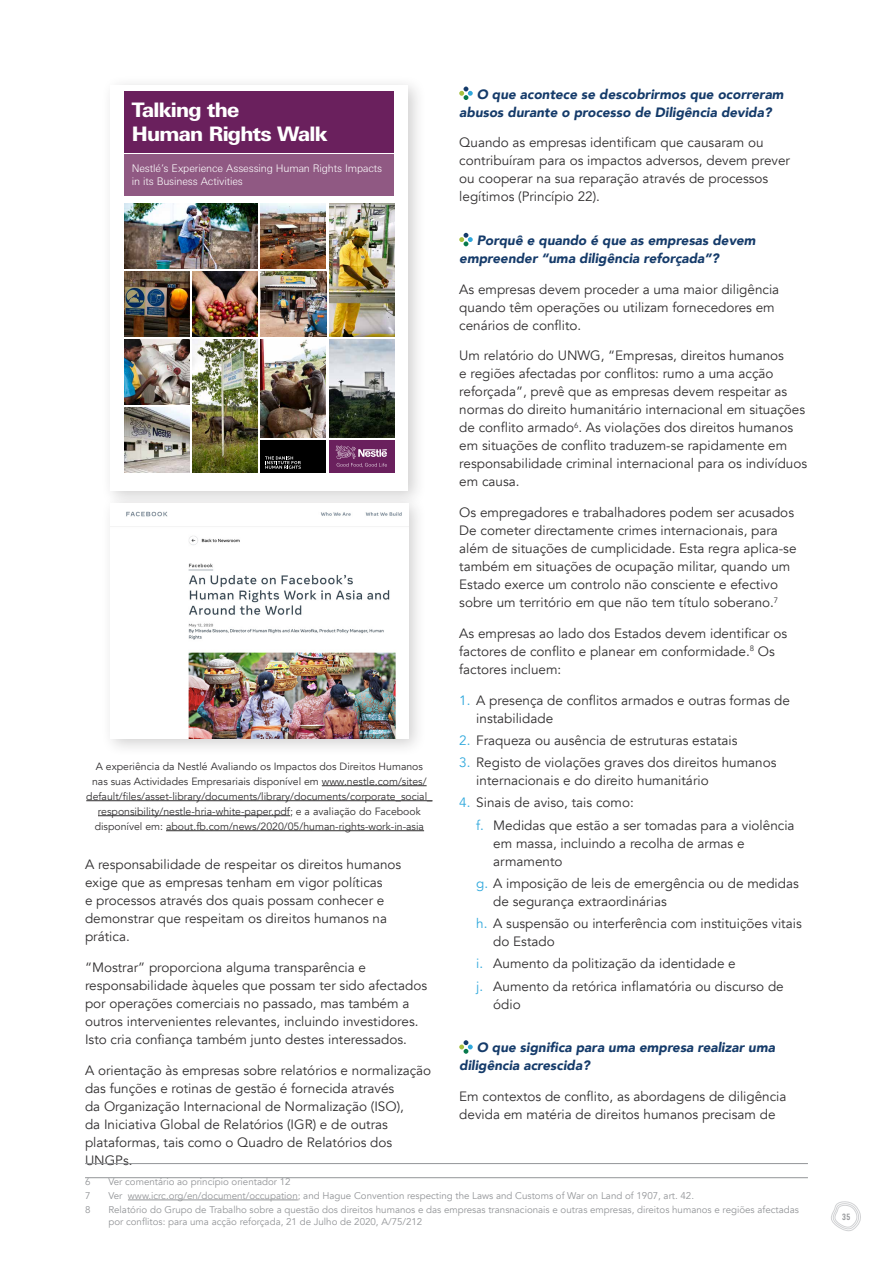
<style>
.page{position:relative;width:893px;height:1263px;background:#fff}
.page>*{position:absolute;margin:0;border:0;box-sizing:border-box;transform-origin:0 0}
.t1{font:800 19.95px/24px "LT Univers Basic";letter-spacing:-.04em;color:#fff}
.Body_text{font:13.5px/18px "Avenir";color:#312f30}
.Body_text_Last{font:13.5px/18px "Avenir";color:#312f30}
.Body_text-2{font:italic 900 13.5px/18px "Avenir";color:#153b6a}
.Small_body{font:10.5px/15px "Avenir";color:#312f30;text-align:center}
.t2{font:300 10.5px/12.6px "LT Univers Basic";letter-spacing:-.01em;color:#fff}
.Footnotes{font:9.75px/12px "Avenir";color:#939598}
.Footnotes_first{font:9.75px "Avenir";color:#939598}
.t3{font:700 9px "Marsden Cm Semi";color:#939598}
.s1{color:#2fa8dc}
</style>
<div class="page">
<div style="left:100px;top:75px;width:327px;height:434px;background:#231f20;opacity:.21"></div>
<div style="left:111px;top:85px;width:297px;height:405px;background:#fff"></div>
<img style="left:125px;top:271px;width:65px;height:66px">
<img style="left:193px;top:339px;width:65px;height:134px">
<img style="left:329px;top:203px;width:65px;height:134px">
<img style="left:261px;top:203px;width:65px;height:66px">
<img style="left:125px;top:339px;width:65px;height:66px">
<div style="left:329px;top:440px;width:65px;height:33px;background:#6a205d"></div>
<img style="left:261px;top:339px;width:65px;height:98px">
<img style="left:261px;top:271px;width:65px;height:66px">
<img style="left:125px;top:203px;width:133px;height:66px">
<div style="left:125px;top:91px;width:269px;height:62px;background:#6a205d"></div>
<div style="left:125px;top:154px;width:269px;height:42px;background:#905983"></div>
<img style="left:125px;top:408px;width:65px;height:65px">
<svg style="left:336px;top:445px;width:51px;height:22px"></svg>
<img style="left:193px;top:271px;width:65px;height:66px">
<img style="left:329px;top:339px;width:65px;height:98px">
<div style="left:261px;top:440px;width:65px;height:33px;background:#000"></div>
<svg style="left:265px;top:456px;width:36px;height:13px"></svg>
<hr style="left:322px;top:785px;width:105px;height:1px;background:#312f30">
<hr style="left:86px;top:800px;width:346px;height:1px;background:#312f30">
<hr style="left:98px;top:815px;width:192px;height:1px;background:#312f30">
<hr style="left:166px;top:830px;width:258px;height:1px;background:#312f30">
<div style="left:100px;top:493px;width:327px;height:263px;background:#231f20;opacity:.21"></div>
<img style="left:111px;top:503px;width:297px;height:235px">
<svg style="left:459px;top:87px;width:14px;height:13px"></svg>
<svg style="left:459px;top:233px;width:14px;height:13px"></svg>
<svg style="left:459px;top:1040px;width:14px;height:14px"></svg>
<hr style="left:85px;top:1163px;width:723px;height:1px;background:#939598">
<hr style="left:85px;top:1177px;width:723px;height:1px;background:#939598">
<hr style="left:128px;top:1199px;width:170px;height:1px;background:#939598">
<svg style="left:831px;top:1201px;width:30px;height:31px"></svg>
<p class="Body_text-2" style="left:459px;top:85px;width:326px;text-indent:17px">O que acontece se descobrirmos que ocorreram abusos durante o processo de Diligência devida?</p>
<p class="Body_text_Last" style="left:459px;top:134px;width:332px">Quando as empresas identificam que causaram ou contribuíram para os impactos adversos, devem prever ou cooperar na sua reparação através de processos legítimos (Princípio 22).</p>
<p class="Body_text-2" style="left:459px;top:231px;width:298px;text-indent:17px">Porquê e quando é que as empresas devem empreender “uma diligência reforçada”?</p>
<p class="Body_text" style="left:459px;top:280px;width:322px">As empresas devem proceder a uma maior diligência quando têm operações ou utilizam fornecedores em cenários de conflito.</p>
<p class="Body_text" style="left:459px;top:347px;width:349px">Um relatório do UNWG, “Empresas, direitos humanos<br>e regiões afectadas por conflitos: rumo a uma acção reforçada”, prevê que as empresas devem respeitar as normas do direito humanitário internacional em situações de conflito armado<sup>6</sup>. As violações dos direitos humanos em situações de conflito traduzem-se rapidamente em responsabilidade criminal internacional para os indivíduos em causa.</p>
<p class="Body_text" style="left:459px;top:504px;width:339px">Os empregadores e trabalhadores podem ser acusados De cometer directamente crimes internacionais, para além de situações de cumplicidade. Esta regra aplica-se também em situações de ocupação militar, quando um Estado exerce um controlo não consciente e efectivo sobre um território em que não tem título soberano.<sup>7</sup></p>
<p class="Body_text" style="left:459px;top:624px;width:329px">As empresas ao lado dos Estados devem identificar os factores de conflito e planear em conformidade.<sup>8</sup> Os factores incluem:</p>
<p class="Body_text" style="left:476px;top:691px;width:315px;text-indent:-17px"><span class="s1">1.</span> A presença de conflitos armados e outras formas de instabilidade</p>
<p class="Body_text" style="left:459px;top:731px;width:280px"><span class="s1">2.</span> Fraqueza ou ausência de estruturas estatais</p>
<p class="Body_text" style="left:476px;top:754px;width:302px;text-indent:-17px"><span class="s1">3.</span> Registo de violações graves dos direitos humanos internacionais e do direito humanitário</p>
<p class="Body_text" style="left:459px;top:794px;width:176px"><span class="s1">4.</span> Sinais de aviso, tais como:</p>
<p class="Body_text" style="left:493px;top:816px;width:303px;text-indent:-17px"><span class="s1">f.</span> Medidas que estão a ser tomadas para a violência em massa, incluindo a recolha de armas e armamento</p>
<p class="Body_text" style="left:493px;top:874px;width:307px;text-indent:-17px"><span class="s1">g.</span> A imposição de leis de emergência ou de medidas de segurança extraordinárias</p>
<p class="Body_text" style="left:493px;top:915px;width:310px;text-indent:-17px"><span class="s1">h.</span> A suspensão ou interferência com instituições vitais do Estado</p>
<p class="Body_text" style="left:476px;top:955px;width:261px"><span class="s1">i.</span> Aumento da politização da identidade e</p>
<p class="Body_text" style="left:493px;top:977px;width:292px;text-indent:-17px"><span class="s1">j.</span> Aumento da retórica inflamatória ou discurso de ódio</p>
<p class="Body_text-2" style="left:459px;top:1038px;width:317px;text-indent:17px">O que significa para uma empresa realizar uma diligência acrescida?</p>
<p class="Body_text" style="left:459px;top:1087px;width:329px">Em contextos de conflito, as abordagens de diligência devida em matéria de direitos humanos precisam de</p>
<p class="t1" style="left:132px;top:98px;width:197px">Talking the<br>Human Rights Walk</p>
<p class="t2" style="left:132px;top:162px;width:252px">Nestlé’s Experience Assessing Human Rights Impacts in its Business Activities</p>
<p class="Small_body" style="left:86px;top:759px;width:348px">A experiência da Nestlé Avaliando os Impactos dos Direitos Humanos<br>nas suas Actividades Empresariais disponível em www.nestle.com/sites/ default/files/asset-library/documents/library/documents/corporate_social_ responsibility/nestle-hria-white-paper.pdf; e a avaliação do Facebook disponível em: about.fb.com/news/2020/05/human-rights-work-in-asia</p>
<p class="Body_text" style="left:85px;top:855px;width:318px">A responsabilidade de respeitar os direitos humanos exige que as empresas tenham em vigor políticas<br>e processos através dos quais possam conhecer e demonstrar que respeitam os direitos humanos na prática.</p>
<p class="Body_text" style="left:85px;top:958px;width:344px">“Mostrar” proporciona alguma transparência e responsabilidade àqueles que possam ter sido afectados por operações comerciais no passado, mas também a outros intervenientes relevantes, incluindo investidores.<br>Isto cria confiança também junto destes interessados.</p>
<p class="Body_text_Last" style="left:85px;top:1061px;width:348px">A orientação às empresas sobre relatórios e normalização das funções e rotinas de gestão é fornecida através<br>da Organização Internacional de Normalização (ISO),<br>da Iniciativa Global de Relatórios (IGR) e de outras plataformas, tais como o Quadro de Relatórios dos UNGPs.</p>
<p class="Footnotes_first" style="left:85px;top:1176px;width:7px">6</p>
<p class="Footnotes_first" style="left:108px;top:1176px;width:184px">Ver comentário ao princípio orientador 12</p>
<p class="Footnotes_first" style="left:85px;top:1190px;width:7px">7</p>
<p class="Footnotes_first" style="left:108px;top:1190px;width:587px">Ver www.icrc.org/en/document/occupation; and Hague Convention respecting the Laws and Customs of War on Land of 1907, art. 42.</p>
<p class="Footnotes" style="left:85px;top:1204px;width:7px">8</p>
<p class="Footnotes" style="left:108px;top:1204px;width:692px">Relatório do Grupo de Trabalho sobre a questão dos direitos humanos e das empresas transnacionais e outras empresas, direitos humanos e regiões afectadas por conflitos: para uma acção reforçada, 21 de Julho de 2020, A/75/212</p>
<p class="t3" style="left:842px;top:1212px;width:9px">35</p>
</div>
